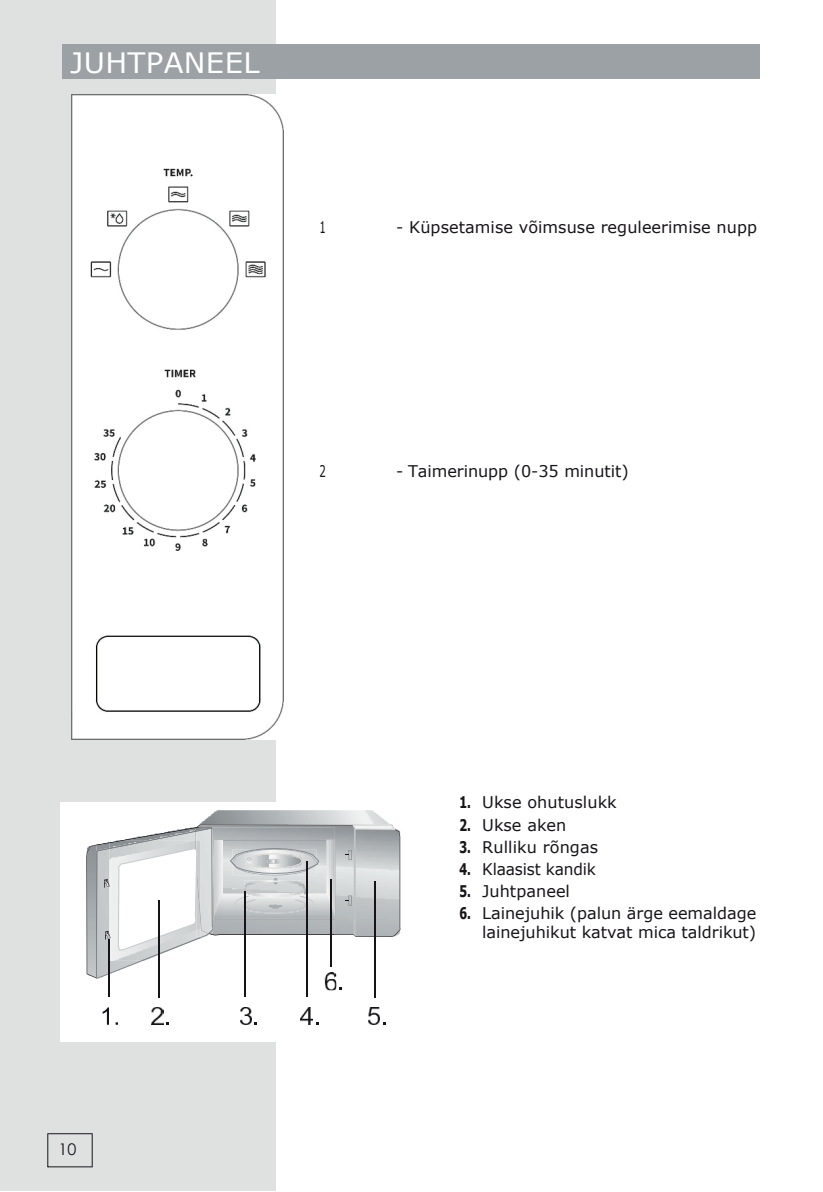
<style>
.page{position:relative;width:823px;height:1192px;background:#fff}
.page>*{position:absolute;margin:0;border:0;box-sizing:border-box;transform-origin:0 0}
.t1{font:28px "Verdana";letter-spacing:.01em;color:#fff}
.t2{font:16px/19.2px "Verdana";letter-spacing:-.005em;color:#171419;text-align:right}
.t3{font:16px "Verdana";letter-spacing:-.005em;color:#171419;scale:.96 1}
.t4{font:16px "Verdana";letter-spacing:-.005em;color:#171419;scale:.63 1}
.t5{font:16px "Century Gothic";color:#171419}
.s1{font-family:"Tahoma";font-weight:700}
</style>
<div class="page">
<div style="left:0;top:0;width:276px;height:1190px;background:#dfe1e1"></div>
<div style="left:60px;top:802px;width:379px;height:239px;background:#fff"></div>
<img style="left:201px;top:810px;width:187px;height:13px">
<hr style="left:108px;top:939px;width:1px;height:58px;background:#171419">
<hr style="left:158px;top:899px;width:1px;height:98px;background:#171419">
<hr style="left:244px;top:891px;width:2px;height:106px;background:#171419">
<hr style="left:306px;top:861px;width:1px;height:136px;background:#171419">
<hr style="left:374px;top:880px;width:1px;height:117px;background:#171419">
<svg style="left:103px;top:1007px;width:15px;height:17px"></svg>
<img style="left:152px;top:1007px;width:11px;height:17px">
<img style="left:240px;top:1007px;width:11px;height:17px">
<img style="left:301px;top:1007px;width:11px;height:17px">
<img style="left:368px;top:1007px;width:12px;height:17px">
<img style="left:325px;top:978px;width:11px;height:12px">
<svg style="left:86px;top:823px;width:315px;height:155px"></svg>
<div style="left:71px;top:95px;width:212px;height:644px;background:#fff"></div>
<div style="left:62px;top:45px;width:698px;height:34px;background:#9ba1a4"></div>
<svg style="left:47px;top:1133px;width:46px;height:34px"></svg>
<h1 class="t1" style="left:70px;top:44px;width:191px">JUHTPANEEL</h1>
<p class="t4" style="left:319px;top:216px;width:12px">1</p>
<p class="t2" style="left:396px;top:217px;width:363px">- Küpsetamise võimsuse reguleerimise nupp</p>
<p class="t4" style="left:319px;top:459px;width:12px">2</p>
<p class="t2" style="left:396px;top:461px;width:234px">- Taimerinupp (0-35 minutit)</p>
<p class="t5" style="left:59px;top:1137px;width:19px">10</p>
<p class="t2" style="left:459px;top:792px;width:159px"><span class="s1">1.</span> Ukse ohutuslukk</p>
<p class="t2" style="left:459px;top:814px;width:109px"><span class="s1">2.</span> Ukse aken</p>
<p class="t2" style="left:459px;top:836px;width:140px"><span class="s1">3.</span> Rulliku rõngas</p>
<p class="t3" style="left:459px;top:857px;width:144px"><span class="s1">4.</span> Klaasist kandik</p>
<p class="t2" style="left:459px;top:881px;width:112px"><span class="s1">5.</span> Juhtpaneel</p>
<p class="t2" style="left:459px;top:903px;width:298px"><span class="s1">6.</span> Lainejuhik (palun ärge eemaldage lainejuhikut katvat mica taldrikut)</p>
</div>
